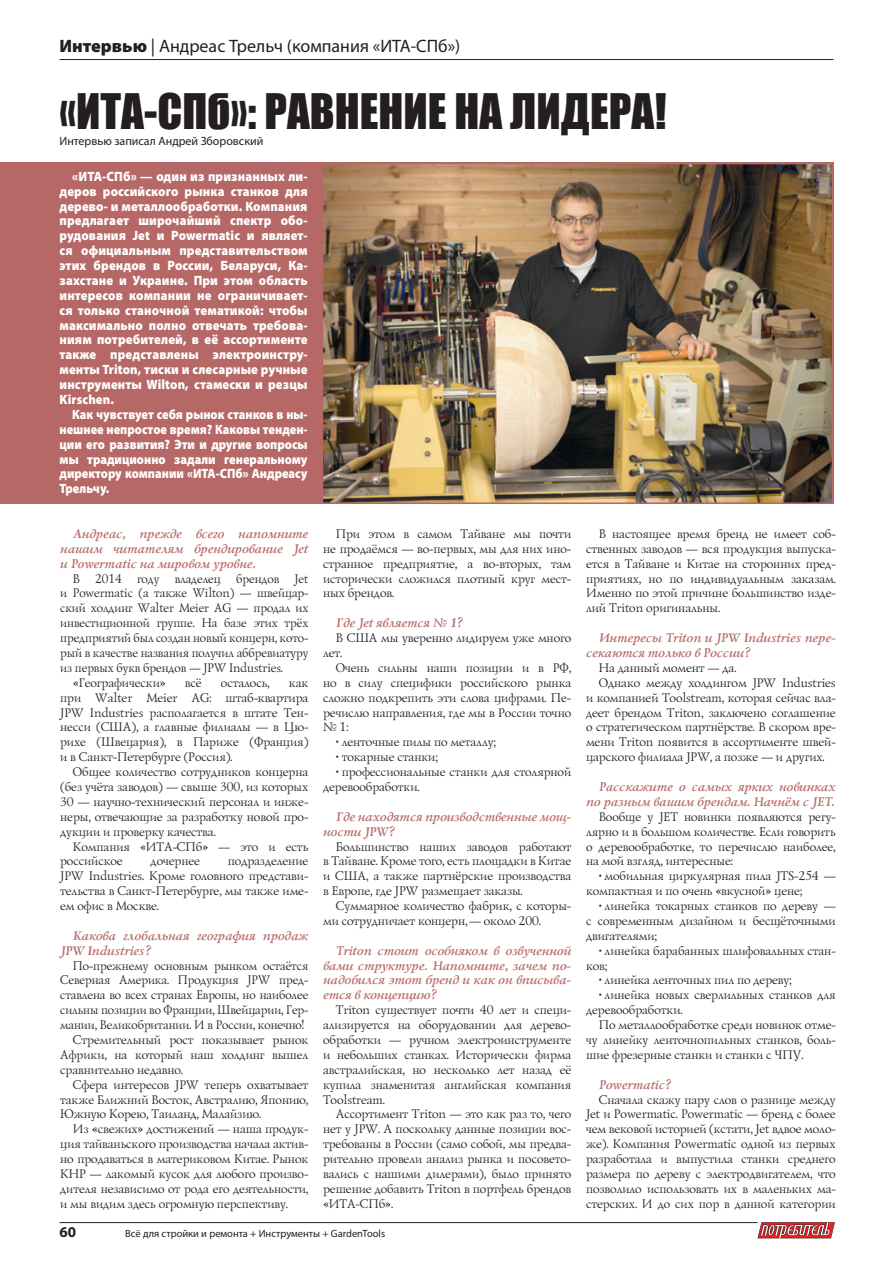
<style>
.page{position:relative;width:893px;height:1263px;background:#fff}
.page>*{position:absolute;margin:0;border:0;box-sizing:border-box;transform-origin:0 0}
.Заголовок{font:45px "Impact";color:#231f20}
.t1{font:18px "Myriad Pro";color:#231f20}
.t2{font:700 15px "Myriad Pro";color:#231f20}
.вступиловка{font:900 13.5px/14.9px "Myriad Pro";letter-spacing:.005em;color:#fff;text-align:justify;scale:.93 1}
.вступиловка-2{font:900 13.5px/14.9px "Myriad Pro";letter-spacing:.005em;color:#fff;text-align:justify;scale:.9 1}
.основной_текст{font:12.75px/14.9px "Lazurski C";color:#231f20;text-align:justify}
.интервью_вопрос{font:italic 700 12.75px/14.9px "Lazurski C";color:#b66867}
.автор{font:12px "Myriad Pro";color:#231f20}
.t3{font:10.5px "Myriad Pro";color:#231f20}
.s1{font-weight:900}
</style>
<div class="page">
<hr style="left:60px;top:59px;width:773px;height:1px;background:#231f20">
<hr style="left:60px;top:1222px;width:698px;height:1px;background:#231f20">
<svg style="left:757px;top:1222px;width:78px;height:16px"></svg>
<div style="left:0;top:163px;width:833px;height:341px;background:#b66867"></div>
<img style="left:325px;top:166px;width:505px;height:335px">
<div style="left:322px;top:163px;width:511px;height:341px;border:2px solid #b66867"></div>
<h2 class="t1" style="left:60px;top:35px;width:402px"><span class="s1">Интервью</span> | Андреас Трельч (компания «ИТА-СПб»)</h2>
<p class="Заголовок" style="left:60px;top:76px;width:608px">«ИТА-СПб»: РАВНЕНИЕ НА ЛИДЕРА!</p>
<p class="автор" style="left:60px;top:134px;width:205px">Интервью записал Андрей Зборовский</p>
<p class="вступиловка" style="left:60px;top:168px;width:268px;text-indent:13px">«ИТА-СПб» — один из признанных ли&shy;деров российского рынка станков для дерево‑ и металлообработки. Компания предлагает широчайший спектр обо&shy;рудования Jet и Powermatic и являет&shy;ся официальным представительством этих брендов в России, Беларуси, Ка&shy;захстане и Украине. При этом область интересов компании не ограничивает&shy;ся только станочной тематикой: чтобы максимально полно отвечать требова&shy;ниям потребителей, в её ассортименте также представлены электроинстру&shy;менты Triton, тиски и слесарные ручные инструменты Wilton, стамески и резцы Kirschen.</p>
<p class="вступиловка-2" style="left:60px;top:406px;width:277px;text-indent:13px">Как чувствует себя рынок станков в ны&shy;нешнее непростое время? Каковы тенден&shy;ции его развития? Эти и другие вопросы мы традиционно задали генеральному директору компании «ИТА-СПб» Андреасу Трельчу.</p>
<p class="интервью_вопрос" style="left:60px;top:526px;width:250px;text-align:justify;text-indent:13px">Андреас, прежде всего напомните нашим читателям брендирование Jet и Powermatic на мировом уровне.</p>
<p class="основной_текст" style="left:60px;top:570px;width:250px;text-indent:13px">В 2014 году владелец брендов Jet и Powermatic (а также Wilton) — швейцар&shy;ский холдинг Walter Meier AG — продал их инвестиционной группе. На базе этих трёх предприятий был создан новый концерн, кото&shy;рый в качестве названия получил аббревиатуру из первых букв брендов — JPW Industries.</p>
<p class="основной_текст" style="left:72px;top:675px;width:94px">«Географически»</p>
<p class="основной_текст" style="left:184px;top:675px;width:18px">всё</p>
<p class="основной_текст" style="left:220px;top:675px;width:50px">осталось,</p>
<p class="основной_текст" style="left:60px;top:675px;width:250px;text-indent:229px">как при Walter Meier AG: штаб-квартира JPW Industries располагается в штате Тен&shy;несси (США), а главные филиалы — в Цю&shy;рихе (Швецария), в Париже (Франция) и в Санкт-Петербурге (Россия).</p>
<p class="основной_текст" style="left:60px;top:764px;width:250px;text-indent:13px">Общее количество сотрудников концерна (без учёта заводов) — свыше 300, из которых 30 — научно-технический персонал и инже&shy;неры, отвечающие за разработку новой про&shy;дукции и проверку качества.</p>
<p class="основной_текст" style="left:60px;top:838px;width:250px;text-indent:13px">Компания «ИТА-СПб» — это и есть российское</p>
<p class="основной_текст" style="left:60px;top:853px;width:250px;text-indent:168px">подразделение JPW Industries. Кроме головного представи&shy;тельства в Санкт-Петербурге, мы также име&shy;ем офис в Москве.</p>
<p class="интервью_вопрос" style="left:60px;top:928px;width:250px;text-indent:13px">Какова глобальная география продаж<br>JPW Industries?</p>
<p class="основной_текст" style="left:60px;top:957px;width:250px;text-indent:13px">По-прежнему основным рынком остаётся Северная Америка. Продукция JPW пред&shy;ставлена во всех странах Европы, но наиболее сильны позиции во Франции, Швейцарии, Гер&shy;мании, Великобритании. И в России, конечно!</p>
<p class="основной_текст" style="left:60px;top:1032px;width:250px;text-indent:13px">Стремительный рост показывает рынок Африки, на который наш холдинг вышел сравнительно недавно.</p>
<p class="основной_текст" style="left:60px;top:1076px;width:250px;text-indent:13px">Сфера интересов JPW теперь охватывает также Ближний Восток, Австралию, Японию, Южную Корею, Таиланд, Малайзию.</p>
<p class="основной_текст" style="left:60px;top:1121px;width:250px;text-indent:13px">Из «свежих» достижений — наша продук&shy;ция тайваньского производства начала актив&shy;но продаваться в материковом Китае. Рынок КНР — лакомый кусок для любого произво&shy;дителя независимо от рода его деятельности, и мы видим здесь огромную перспективу.</p>
<p class="основной_текст" style="left:150px;top:853px;width:51px">дочернее</p>
<p class="основной_текст" style="left:322px;top:526px;width:250px;text-indent:13px">При этом в самом Тайване мы почти не продаёмся — во‑первых, мы для них ино&shy;странное предприятие, а во‑вторых, там исторически сложился плотный круг мест&shy;ных брендов.</p>
<p class="интервью_вопрос" style="left:335px;top:616px;width:129px">Где Jet является № 1?</p>
<p class="основной_текст" style="left:322px;top:630px;width:250px;text-indent:13px">В США мы уверенно лидируем уже много лет.</p>
<p class="основной_текст" style="left:322px;top:660px;width:250px;text-indent:13px">Очень сильны наши позиции и в РФ, но в силу специфики российского рынка сложно подкрепить эти слова цифрами. Пе&shy;речислю направления, где мы в России точно № 1:</p>
<p class="основной_текст" style="left:335px;top:734px;width:161px">• ленточные пилы по металлу;</p>
<p class="основной_текст" style="left:335px;top:749px;width:103px">• токарные станки;</p>
<p class="основной_текст" style="left:322px;top:764px;width:250px;text-indent:13px">• профессиональные станки для столярной деревообработки.</p>
<p class="интервью_вопрос" style="left:322px;top:809px;width:250px;text-indent:13px">Где находятся производственные мощ&shy;ности JPW?</p>
<p class="основной_текст" style="left:322px;top:838px;width:250px;text-indent:13px">Большинство наших заводов работают в Тайване. Кроме того, есть площадки в Китае и США, а также партнёрские производства в Европе, где JPW размещает заказы.</p>
<p class="основной_текст" style="left:322px;top:898px;width:250px;text-indent:13px">Суммарное количество фабрик, с которы&shy;ми сотрудничает концерн,— около 200.</p>
<p class="интервью_вопрос" style="left:322px;top:943px;width:250px;text-align:justify;text-indent:13px">Triton стоит особняком в озвученной вами структуре. Напомните, зачем по&shy;надобился этот бренд и как он вписыва&shy;ется в концепцию?</p>
<p class="основной_текст" style="left:322px;top:1002px;width:250px;text-indent:13px">Triton существует почти 40 лет и специ&shy;ализируется на оборудовании для дерево&shy;обработки — ручном электроинструменте и небольших станках. Исторически фирма австралийская, но несколько лет назад её купила знаменитая английская компания Toolstream.</p>
<p class="основной_текст" style="left:322px;top:1106px;width:250px;text-indent:13px">Ассортимент Triton — это как раз то, чего нет у JPW. А поскольку данные позиции вос&shy;требованы в России (само собой, мы предва&shy;рительно провели анализ рынка и посовето&shy;вались с нашими дилерами), было принято решение добавить Triton в портфель брендов «ИТА-СПб».</p>
<p class="t2" style="left:60px;top:1222px;width:18px">60</p>
<p class="t3" style="left:125px;top:1227px;width:261px">Всё для стройки и ремонта + Инструменты + GardenTools</p>
<p class="основной_текст" style="left:585px;top:526px;width:251px;text-indent:13px">В настоящее время бренд не имеет соб&shy;ственных заводов — вся продукция выпуска&shy;ется в Тайване и Китае на сторонних пред&shy;приятиях, но по индивидуальным заказам.<br>Именно по этой причине большинство изде&shy;лий Triton оригинальны.</p>
<p class="интервью_вопрос" style="left:585px;top:631px;width:251px;text-indent:13px">Интересы Triton и JPW Industries пере&shy;секаются только в России?</p>
<p class="основной_текст" style="left:598px;top:660px;width:139px">На данный момент — да.</p>
<p class="основной_текст" style="left:585px;top:675px;width:251px;text-indent:13px">Однако между холдингом JPW Industries и компанией Toolstream, которая сейчас вла&shy;деет брендом Triton, заключено соглашение о стратегическом партнёрстве. В скором вре&shy;мени Triton появится в ассортименте швей&shy;царского филиала JPW, а позже — и других.</p>
<p class="интервью_вопрос" style="left:585px;top:779px;width:251px;text-align:right">Расскажите о самых ярких новинках по разным вашим брендам. Начнём с JET.</p>
<p class="основной_текст" style="left:585px;top:809px;width:251px;text-indent:13px">Вообще у JET новинки появляются регу&shy;лярно и в большом количестве. Если говорить о деревообработке, то перечислю наиболее, на мой взгляд, интересные:</p>
<p class="основной_текст" style="left:585px;top:868px;width:251px;text-indent:13px">• мобильная циркулярная пила JTS‑254 — компактная и по очень «вкусной» цене;</p>
<p class="основной_текст" style="left:585px;top:898px;width:251px;text-indent:13px">• линейка токарных станков по дереву — с современным дизайном и бесщёточными двигателями;</p>
<p class="основной_текст" style="left:585px;top:942px;width:251px;text-indent:13px">• линейка барабанных шлифовальных стан&shy;ков;</p>
<p class="основной_текст" style="left:598px;top:972px;width:194px">• линейка ленточных пил по дереву;</p>
<p class="основной_текст" style="left:585px;top:987px;width:251px;text-indent:13px">• линейка новых сверлильных станков для деревообработки.</p>
<p class="основной_текст" style="left:585px;top:1017px;width:251px;text-indent:13px">По металлообработке среди новинок отме&shy;чу линейку ленточнопильных станков, боль&shy;шие фрезерные станки и станки с ЧПУ.</p>
<p class="интервью_вопрос" style="left:598px;top:1077px;width:74px">Powermatic?</p>
<p class="основной_текст" style="left:585px;top:1091px;width:251px;text-indent:13px">Сначала скажу пару слов о разнице между Jet и Powermatic. Powermatic — бренд с более чем вековой историей (кстати, Jet вдвое моло&shy;же). Компания Powermatic одной из первых разработала и выпустила станки среднего размера по дереву с электродвигателем, что позволило использовать их в маленьких ма&shy;стерских. И до сих пор в данной категории</p>
</div>
